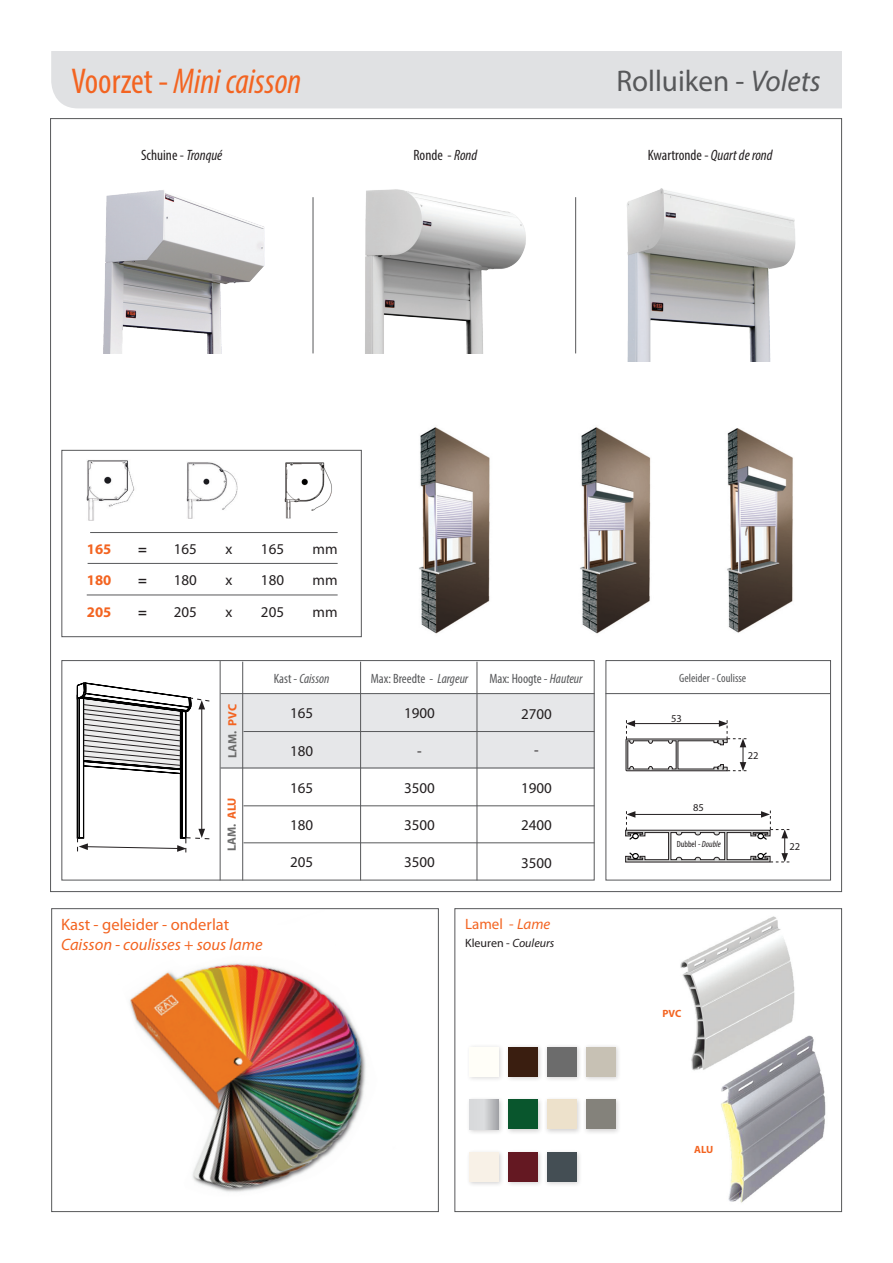
<style>
.page{position:relative;width:893px;height:1263px;background:#fff}
.page>*{position:absolute;margin:0;border:0;box-sizing:border-box;transform-origin:0 0}
.t1{font:italic condensed 36px "Myriad Pro";color:#f36421}
.t2{font:30px "Myriad Pro";color:#57585a}
.t3{font:italic 16.5px "Myriad Pro";color:#f36421}
.t4{font:16.5px "Myriad Pro";color:#f36421}
.t5{font:15px "Myriad Pro";color:#231f20}
.t6{font:condensed 15px "Myriad Pro";color:#231f20}
.t7{font:15px "Myriad Pro";color:#f36421}
.t8{font:700 14.7px "Myriad Pro";color:#f36421}
.t9{font:700 14.7px "Myriad Pro";color:#231f20}
.t10{font:condensed 13.5px "Myriad Pro";color:#57585a}
.t11{font:italic condensed 13.5px "Myriad Pro";color:#57585a}
.t12{font:condensed 12px "Myriad Pro";color:#57585a}
.t13{font:12px "Myriad Pro";color:#231f20}
.t14{font:700 12px "Myriad Pro";color:#6c6c6c}
.t15{font:10.5px "Myriad Pro";color:#231f20}
.t16{font:700 10.5px "Myriad Pro";letter-spacing:-.005em;color:#f36421}
.t17{font:condensed 9px "Myriad Pro";color:#231f20}
.s1{font-style:normal}
.s2{font-style:italic}
.s3{color:#f36421}
</style>
<div class="page">
<img style="left:118px;top:963px;width:283px;height:250px">
<div style="left:220px;top:694px;width:374px;height:74px;background:#e6e7e9"></div>
<div style="left:51px;top:51px;width:791px;height:57px;background:#e0e1e3"></div>
<div style="left:51px;top:908px;width:388px;height:304px;border:1px solid #57585a"></div>
<hr style="left:220px;top:693px;width:375px;height:1px;background:#57585a">
<hr style="left:220px;top:768px;width:374px;height:1px;background:#57585a">
<hr style="left:244px;top:731px;width:350px;height:1px;background:#57585a">
<hr style="left:244px;top:805px;width:350px;height:1px;background:#57585a">
<hr style="left:244px;top:842px;width:350px;height:1px;background:#57585a">
<hr style="left:605px;top:693px;width:225px;height:1px;background:#57585a">
<hr style="left:220px;top:661px;width:1px;height:219px;background:#57585a">
<hr style="left:242px;top:662px;width:1px;height:218px;background:#57585a">
<hr style="left:360px;top:662px;width:1px;height:218px;background:#57585a">
<hr style="left:313px;top:197px;width:1px;height:156px;background:#57585a">
<hr style="left:575px;top:197px;width:1px;height:156px;background:#57585a">
<hr style="left:477px;top:662px;width:1px;height:218px;background:#57585a">
<img style="left:365px;top:189px;width:161px;height:164px">
<img style="left:103px;top:190px;width:162px;height:163px">
<img style="left:627px;top:188px;width:169px;height:174px">
<img style="left:727px;top:428px;width:66px;height:205px">
<img style="left:580px;top:427px;width:71px;height:207px">
<img style="left:419px;top:427px;width:71px;height:207px">
<img style="left:721px;top:1036px;width:105px;height:167px">
<img style="left:680px;top:916px;width:124px;height:158px">
<div style="left:454px;top:908px;width:388px;height:304px;border:1px solid #57585a"></div>
<div style="left:466px;top:1096px;width:39px;height:39px;background:#231f20;opacity:.2"></div>
<svg style="left:469px;top:1099px;width:30px;height:30px"></svg>
<div style="left:466px;top:1149px;width:39px;height:39px;background:#231f20;opacity:.2"></div>
<div style="left:469px;top:1152px;width:30px;height:30px;background:#f8f1e7"></div>
<div style="left:505px;top:1149px;width:39px;height:39px;background:#231f20;opacity:.2"></div>
<div style="left:508px;top:1152px;width:30px;height:30px;background:#641822"></div>
<div style="left:544px;top:1149px;width:38px;height:39px;background:#231f20;opacity:.2"></div>
<div style="left:547px;top:1152px;width:30px;height:30px;background:#444e54"></div>
<div style="left:505px;top:1096px;width:39px;height:39px;background:#231f20;opacity:.2"></div>
<div style="left:508px;top:1099px;width:30px;height:30px;background:#09562d"></div>
<div style="left:466px;top:1043px;width:39px;height:39px;background:#231f20;opacity:.16"></div>
<div style="left:469px;top:1047px;width:30px;height:29px;background:#fffef8"></div>
<div style="left:544px;top:1043px;width:38px;height:39px;background:#231f20;opacity:.2"></div>
<div style="left:547px;top:1047px;width:30px;height:29px;background:#6c6c6c"></div>
<div style="left:544px;top:1096px;width:38px;height:39px;background:#231f20;opacity:.2"></div>
<div style="left:547px;top:1099px;width:30px;height:30px;background:#ede1cb"></div>
<div style="left:505px;top:1043px;width:39px;height:39px;background:#231f20;opacity:.2"></div>
<div style="left:508px;top:1047px;width:30px;height:29px;background:#3a1e10"></div>
<div style="left:582px;top:1043px;width:39px;height:39px;background:#231f20;opacity:.2"></div>
<div style="left:586px;top:1047px;width:29px;height:29px;background:#c7c1b4"></div>
<div style="left:582px;top:1096px;width:39px;height:39px;background:#231f20;opacity:.2"></div>
<div style="left:586px;top:1099px;width:29px;height:30px;background:#84827b"></div>
<svg style="left:625px;top:810px;width:164px;height:53px"></svg>
<div style="left:61px;top:450px;width:301px;height:187px;border:1px solid #57585a"></div>
<div style="left:61px;top:660px;width:534px;height:220px;border:1px solid #57585a"></div>
<div style="left:605px;top:660px;width:226px;height:220px;border:1px solid #57585a"></div>
<hr style="left:88px;top:563px;width:250px;height:1px;background:#57585a">
<hr style="left:90px;top:532px;width:248px;height:1px;background:#57585a">
<hr style="left:87px;top:595px;width:251px;height:1px;background:#57585a">
<img style="left:87px;top:460px;width:48px;height:61px">
<img style="left:186px;top:462px;width:52px;height:57px">
<img style="left:284px;top:462px;width:48px;height:57px">
<svg style="left:77px;top:682px;width:133px;height:170px"></svg>
<svg style="left:625px;top:720px;width:121px;height:51px"></svg>
<p class="t1" style="left:71px;top:60px;width:231px"><span class="s1">Voorzet -</span> Mini caisson</p>
<p class="t2" style="left:616px;top:62px;width:206px">Rolluiken - <span class="s2">Volets</span></p>
<p class="t6" style="left:141px;top:146px;width:83px">Schuine - <span class="s2">Tronqué</span></p>
<p class="t6" style="left:413px;top:146px;width:65px">Ronde - <span class="s2">Rond</span></p>
<p class="t6" style="left:648px;top:146px;width:126px">Kwartronde - <span class="s2">Quart de rond</span></p>
<p class="t8" style="left:87px;top:539px;width:26px">165</p>
<p class="t9" style="left:138px;top:539px;width:10px">=</p>
<p class="t5" style="left:174px;top:539px;width:25px">165</p>
<p class="t5" style="left:225px;top:539px;width:8px">x</p>
<p class="t5" style="left:261px;top:539px;width:25px">165</p>
<p class="t5" style="left:313px;top:539px;width:27px">mm</p>
<p class="t8" style="left:87px;top:570px;width:26px">180</p>
<p class="t9" style="left:138px;top:570px;width:10px">=</p>
<p class="t5" style="left:174px;top:570px;width:25px">180</p>
<p class="t5" style="left:225px;top:570px;width:8px">x</p>
<p class="t5" style="left:261px;top:570px;width:25px">180</p>
<p class="t5" style="left:313px;top:570px;width:27px">mm</p>
<p class="t8" style="left:87px;top:602px;width:26px">205</p>
<p class="t9" style="left:138px;top:602px;width:10px">=</p>
<p class="t5" style="left:174px;top:602px;width:25px">205</p>
<p class="t5" style="left:225px;top:602px;width:8px">x</p>
<p class="t5" style="left:261px;top:602px;width:25px">205</p>
<p class="t5" style="left:313px;top:602px;width:27px">mm</p>
<p class="t14" style="left:224px;top:758px;width:55px;rotate:-90deg">LAM. <span class="s3">PVC</span></p>
<p class="t14" style="left:224px;top:851px;width:56px;rotate:-90deg">LAM. <span class="s3">ALU</span></p>
<p class="t11" style="left:274px;top:670px;width:57px"><span class="s1">Kast -</span> Caisson</p>
<p class="t5" style="left:290px;top:704px;width:25px">165</p>
<p class="t5" style="left:290px;top:741px;width:25px">180</p>
<p class="t5" style="left:290px;top:779px;width:25px">165</p>
<p class="t5" style="left:290px;top:816px;width:25px">180</p>
<p class="t5" style="left:290px;top:853px;width:25px">205</p>
<p class="t4" style="left:61px;top:914px;width:170px">Kast - geleider - onderlat</p>
<p class="t3" style="left:61px;top:934px;width:203px">Caisson - coulisses + sous lame</p>
<p class="t10" style="left:371px;top:670px;width:99px">Max: Breedte - <span class="s2">Largeur</span></p>
<p class="t5" style="left:404px;top:704px;width:32px">1900</p>
<p class="t5" style="left:417px;top:741px;width:6px">-</p>
<p class="t5" style="left:404px;top:778px;width:32px">3500</p>
<p class="t5" style="left:404px;top:816px;width:32px">3500</p>
<p class="t5" style="left:404px;top:853px;width:32px">3500</p>
<p class="t10" style="left:489px;top:670px;width:95px">Max: Hoogte - <span class="s2">Hauteur</span></p>
<p class="t5" style="left:521px;top:704px;width:32px">2700</p>
<p class="t5" style="left:534px;top:741px;width:6px">-</p>
<p class="t5" style="left:521px;top:778px;width:32px">1900</p>
<p class="t5" style="left:521px;top:816px;width:32px">2400</p>
<p class="t5" style="left:521px;top:853px;width:32px">3500</p>
<p class="t7" style="left:465px;top:915px;width:87px">Lamel - <span class="s2">Lame</span></p>
<p class="t13" style="left:465px;top:936px;width:91px">Kleuren - <span class="s2">Couleurs</span></p>
<p class="t12" style="left:679px;top:670px;width:69px">Geleider - Coulisse</p>
<p class="t15" style="left:671px;top:712px;width:12px">53</p>
<p class="t15" style="left:693px;top:801px;width:12px">85</p>
<p class="t17" style="left:677px;top:839px;width:46px">Dubbel - <span class="s2">Double</span></p>
<p class="t15" style="left:748px;top:749px;width:12px">22</p>
<p class="t15" style="left:789px;top:840px;width:12px">22</p>
<p class="t16" style="left:662px;top:1006px;width:20px">PVC</p>
<p class="t16" style="left:694px;top:1143px;width:21px">ALU</p>
</div>
